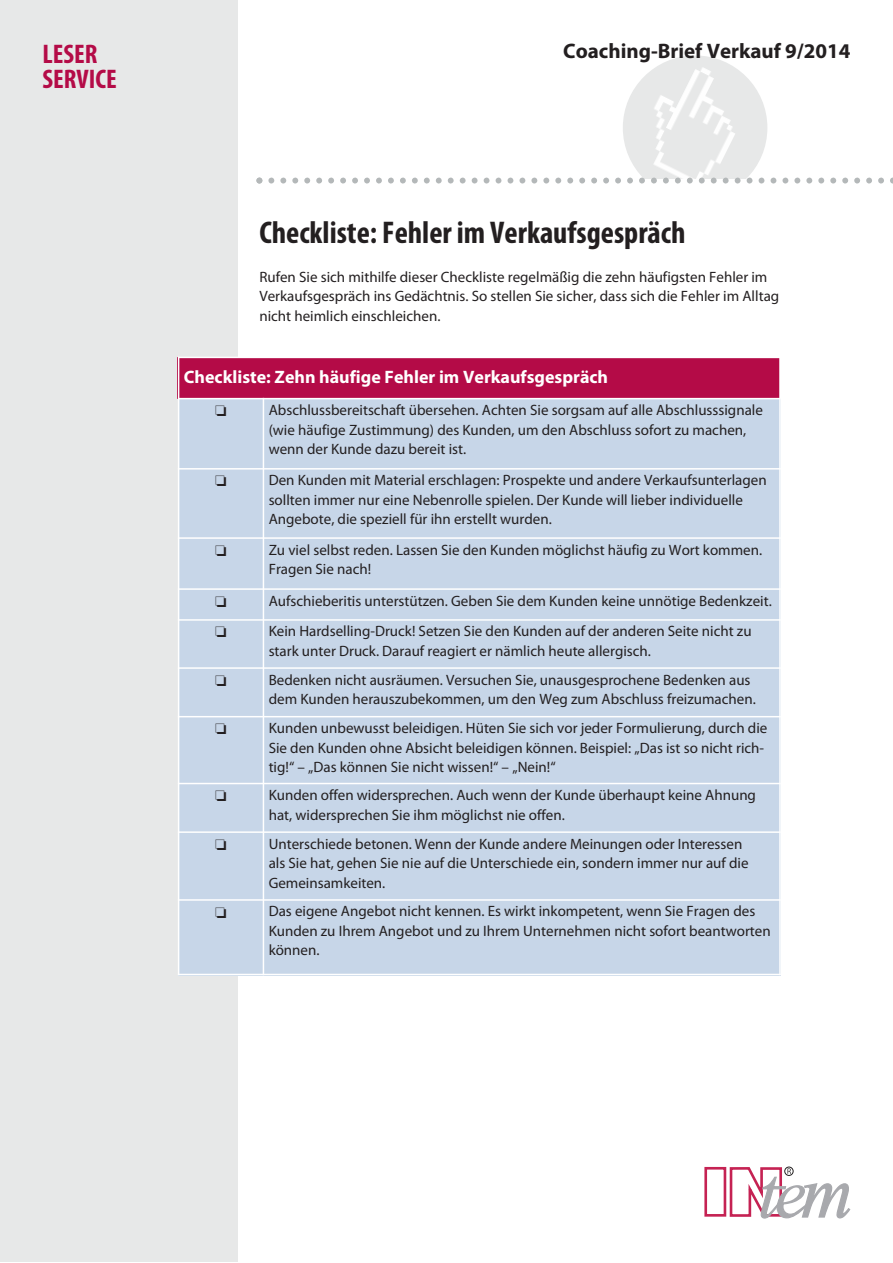
<style>
.page{position:relative;width:893px;height:1263px;background:#fff}
.page>*{position:absolute;margin:0;border:0;box-sizing:border-box;transform-origin:0 0}
.t1{font:700 condensed 31.5px "Myriad Pro";color:#231f20}
.t2{font:700 condensed 27px/25.5px "Myriad Pro";color:#b40b47}
.t3{font:700 21px "Myriad Pro";color:#231f20}
.t4{font:700 18px "Myriad Pro";color:#fff}
.t5{font:15px/19.5px "Myriad Pro";color:#231f20}
</style>
<div class="page">
<div style="left:0;top:0;width:237px;height:1261px;background:#e7e8e8"></div>
<div style="left:623px;top:55px;width:144px;height:145px;background:#e7e8e8;border-radius:50%"></div>
<img style="left:633px;top:55px;width:122px;height:123px">
<div style="left:592px;top:179px;width:258px;height:29px;background:#fff"></div>
<svg style="left:256px;top:178px;width:637px;height:6px"></svg>
<svg style="left:726px;top:1167px;width:1px;height:50px"></svg>
<div style="left:704px;top:1167px;width:22px;height:50px;border:3px solid #c52253"></div>
<svg style="left:729px;top:1167px;width:121px;height:52px"></svg>
<div style="left:178px;top:357px;width:602px;height:42px;background:#b40b47"></div>
<div style="left:178px;top:399px;width:85px;height:70px;background:#c7d6e8"></div>
<div style="left:263px;top:399px;width:518px;height:70px;background:#c7d6e8"></div>
<div style="left:178px;top:469px;width:85px;height:69px;background:#c7d6e8"></div>
<div style="left:263px;top:469px;width:518px;height:69px;background:#c7d6e8"></div>
<div style="left:178px;top:538px;width:85px;height:51px;background:#c7d6e8"></div>
<div style="left:263px;top:538px;width:518px;height:51px;background:#c7d6e8"></div>
<div style="left:178px;top:589px;width:85px;height:31px;background:#c7d6e8"></div>
<div style="left:263px;top:589px;width:518px;height:31px;background:#c7d6e8"></div>
<div style="left:178px;top:620px;width:85px;height:48px;background:#c7d6e8"></div>
<div style="left:263px;top:620px;width:518px;height:48px;background:#c7d6e8"></div>
<div style="left:178px;top:668px;width:85px;height:49px;background:#c7d6e8"></div>
<div style="left:263px;top:668px;width:518px;height:49px;background:#c7d6e8"></div>
<div style="left:178px;top:717px;width:85px;height:66px;background:#c7d6e8"></div>
<div style="left:263px;top:717px;width:518px;height:66px;background:#c7d6e8"></div>
<div style="left:178px;top:783px;width:85px;height:49px;background:#c7d6e8"></div>
<div style="left:263px;top:783px;width:518px;height:49px;background:#c7d6e8"></div>
<div style="left:178px;top:832px;width:85px;height:68px;background:#c7d6e8"></div>
<div style="left:263px;top:832px;width:518px;height:68px;background:#c7d6e8"></div>
<div style="left:178px;top:900px;width:85px;height:75px;background:#c7d6e8"></div>
<div style="left:263px;top:900px;width:518px;height:75px;background:#c7d6e8"></div>
<hr style="left:178px;top:357px;width:1px;height:618px;background:#fff">
<hr style="left:263px;top:398px;width:1px;height:577px;background:#fff">
<hr style="left:779px;top:357px;width:2px;height:618px;background:#fff">
<hr style="left:178px;top:357px;width:603px;height:1px;background:#fff">
<hr style="left:178px;top:398px;width:603px;height:1px;background:#fff">
<hr style="left:178px;top:468px;width:603px;height:2px;background:#fff">
<hr style="left:178px;top:537px;width:603px;height:2px;background:#fff">
<hr style="left:178px;top:588px;width:603px;height:2px;background:#fff">
<hr style="left:178px;top:619px;width:603px;height:2px;background:#fff">
<hr style="left:178px;top:667px;width:603px;height:2px;background:#fff">
<hr style="left:178px;top:716px;width:603px;height:1px;background:#fff">
<hr style="left:178px;top:783px;width:603px;height:1px;background:#fff">
<hr style="left:178px;top:831px;width:603px;height:2px;background:#fff">
<hr style="left:178px;top:899px;width:603px;height:2px;background:#fff">
<hr style="left:178px;top:974px;width:603px;height:1px;background:#fff">
<h2 class="t2" style="left:43px;top:43px;width:76px">LESER<br>SERVICE</h2>
<h3 class="t3" style="left:563px;top:43px;width:289px">Coaching-Brief Verkauf 9/2014</h3>
<h1 class="t1" style="left:259px;top:221px;width:428px">Checkliste: Fehler im Verkaufsgespräch</h1>
<p class="t5" style="left:259px;top:268px;width:521px">Rufen Sie sich mithilfe dieser Checkliste regelmäßig die zehn häufigsten Fehler im<br>Verkaufsgespräch ins Gedächtnis. So stellen Sie sicher, dass sich die Fehler im Alltag nicht heimlich einschleichen.</p>
<p class="t4" style="left:184px;top:370px;width:426px">Checkliste: Zehn häufige Fehler im Verkaufsgespräch</p>
<p class="t5" style="left:269px;top:401px;width:496px">Abschlussbereitschaft übersehen. Achten Sie sorgsam auf alle Abschlusssignale (wie häufige Zustimmung) des Kunden, um den Abschluss sofort zu machen, wenn der Kunde dazu bereit ist.</p>
<p class="t5" style="left:269px;top:472px;width:499px">Den Kunden mit Material erschlagen: Prospekte und andere Verkaufsunterlagen sollten immer nur eine Nebenrolle spielen. Der Kunde will lieber individuelle<br>Angebote, die speziell für ihn erstellt wurden.</p>
<p class="t5" style="left:269px;top:541px;width:495px">Zu viel selbst reden. Lassen Sie den Kunden möglichst häufig zu Wort kommen.<br>Fragen Sie nach!</p>
<p class="t5" style="left:269px;top:592px;width:505px">Aufschieberitis unterstützen. Geben Sie dem Kunden keine unnötige Bedenkzeit.</p>
<p class="t5" style="left:269px;top:623px;width:484px">Kein Hardselling-Druck! Setzen Sie den Kunden auf der anderen Seite nicht zu stark unter Druck. Darauf reagiert er nämlich heute allergisch.</p>
<p class="t5" style="left:269px;top:671px;width:489px">Bedenken nicht ausräumen. Versuchen Sie, unausgesprochene Bedenken aus dem Kunden herauszubekommen, um den Weg zum Abschluss freizumachen.</p>
<p class="t5" style="left:269px;top:719px;width:500px">Kunden unbewusst beleidigen. Hüten Sie sich vor jeder Formulierung, durch die<br>Sie den Kunden ohne Absicht beleidigen können. Beispiel: „Das ist so nicht rich&shy;tig!“ – „Das können Sie nicht wissen!“ – „Nein!“</p>
<p class="t5" style="left:269px;top:786px;width:489px">Kunden offen widersprechen. Auch wenn der Kunde überhaupt keine Ahnung hat, widersprechen Sie ihm möglichst nie offen.</p>
<p class="t5" style="left:269px;top:835px;width:481px">Unterschiede betonen. Wenn der Kunde andere Meinungen oder Interessen als Sie hat, gehen Sie nie auf die Unterschiede ein, sondern immer nur auf die<br>Gemeinsamkeiten.</p>
<p class="t5" style="left:269px;top:903px;width:504px">Das eigene Angebot nicht kennen. Es wirkt inkompetent, wenn Sie Fragen des<br>Kunden zu Ihrem Angebot und zu Ihrem Unternehmen nicht sofort beantworten können.</p>
</div>
